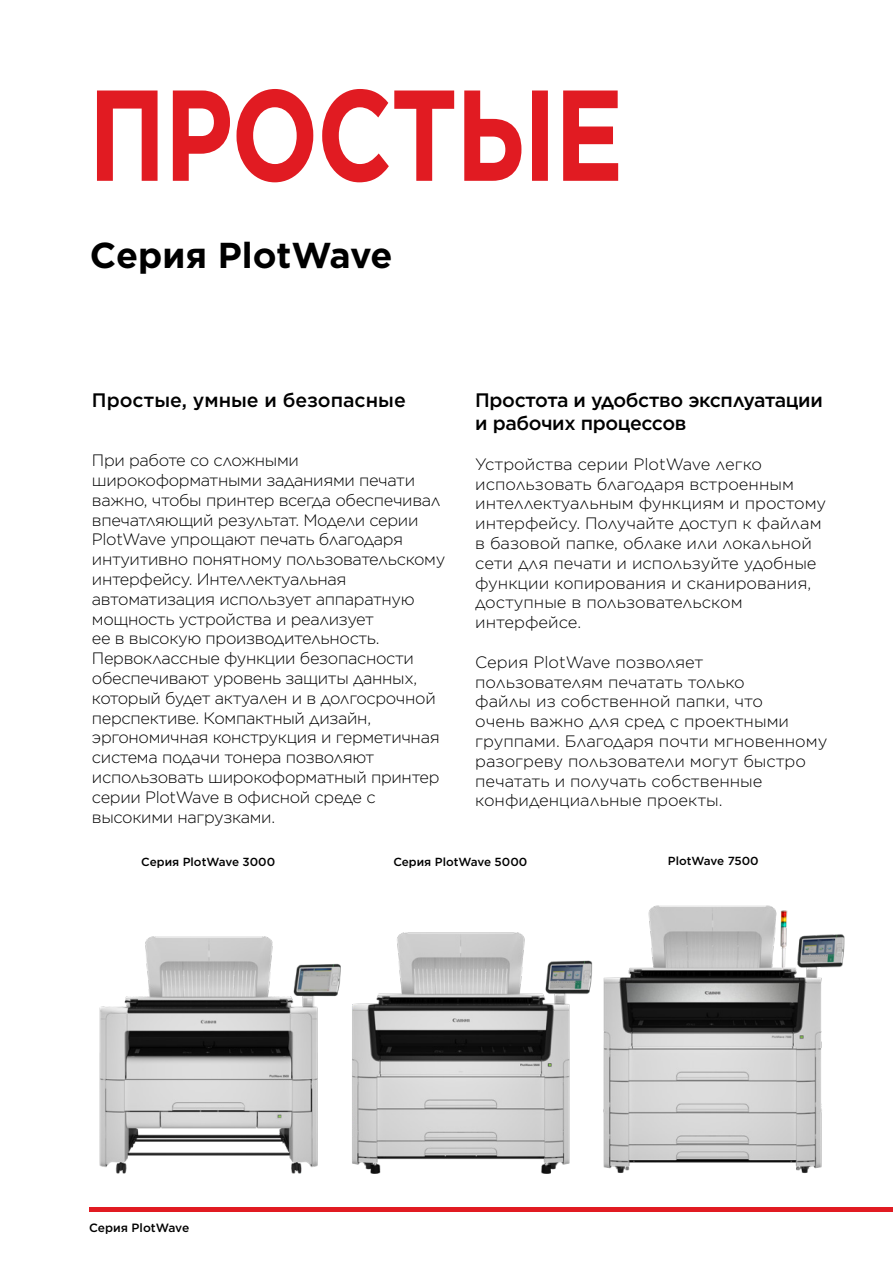
<style>
.page{position:relative;width:893px;height:1263px;background:#fff}
.page>*{position:absolute;margin:0;border:0;box-sizing:border-box;transform-origin:0 0}
.t1{font:700 129px "Gotham";letter-spacing:-.02em;color:#e11b22;scale:.8 1}
.t2{font:700 36px "Gotham";color:#000}
.t3{font:500 19.5px/23.4px "Gotham";letter-spacing:-.02em;color:#000}
.t4{font:500 19.5px "Gotham";color:#000}
.t5{font:300 16.5px/19.8px "Gotham";letter-spacing:-.02em;color:#000}
.t6{font:300 16.5px/19.8px "Gotham";color:#000}
.t7{font:500 12px "Gotham";color:#000}
.t8{font:500 11.7px "Gotham";color:#000}
</style>
<div class="page">
<img style="left:642px;top:905px;width:203px;height:268px">
<img style="left:99px;top:936px;width:139px;height:238px">
<img style="left:238px;top:932px;width:404px;height:242px">
<div style="left:90px;top:1207px;width:803px;height:5px;background:#e11b22"></div>
<h1 class="t1" style="left:88px;top:50px;width:671px">ПРОСТЫЕ</h1>
<h2 class="t2" style="left:90px;top:232px;width:304px">Серия PlotWave</h2>
<p class="t4" style="left:92px;top:387px;width:315px">Простые, умные и безопасные</p>
<p class="t5" style="left:92px;top:450px;width:355px">При работе со сложными широкоформатными заданиями печати важно, чтобы принтер всегда обеспечивал впечатляющий результат. Модели серии PlotWave упрощают печать благодаря интуитивно понятному пользовательскому интерфейсу. Интеллектуальная автоматизация использует аппаратную мощность устройства и реализует<br>ее в высокую производительность.<br>Первоклассные функции безопасности обеспечивают уровень защиты данных, который будет актуален и в долгосрочной перспективе. Компактный дизайн, эргономичная конструкция и герметичная система подачи тонера позволяют использовать широкоформатный принтер серии PlotWave в офисной среде с высокими нагрузками.</p>
<p class="t3" style="left:475px;top:388px;width:349px">Простота и удобство эксплуатации и рабочих процессов</p>
<p class="t6" style="left:475px;top:454px;width:353px">Устройства серии PlotWave легко использовать благодаря встроенным интеллектуальным функциям и простому интерфейсу. Получайте доступ к файлам в базовой папке, облаке или локальной сети для печати и используйте удобные функции копирования и сканирования, доступные в пользовательском интерфейсе.</p>
<p class="t6" style="left:475px;top:652px;width:354px">Серия PlotWave позволяет пользователям печатать только<br>файлы из собственной папки, что<br>очень важно для сред с проектными группами. Благодаря почти мгновенному разогреву пользователи могут быстро печатать и получать собственные конфиденциальные проекты.</p>
<p class="t8" style="left:141px;top:854px;width:135px">Серия PlotWave 3000</p>
<p class="t8" style="left:393px;top:854px;width:136px">Серия PlotWave 5000</p>
<p class="t8" style="left:668px;top:853px;width:92px">PlotWave 7500</p>
<p class="t7" style="left:89px;top:1220px;width:102px">Серия PlotWave</p>
</div>
